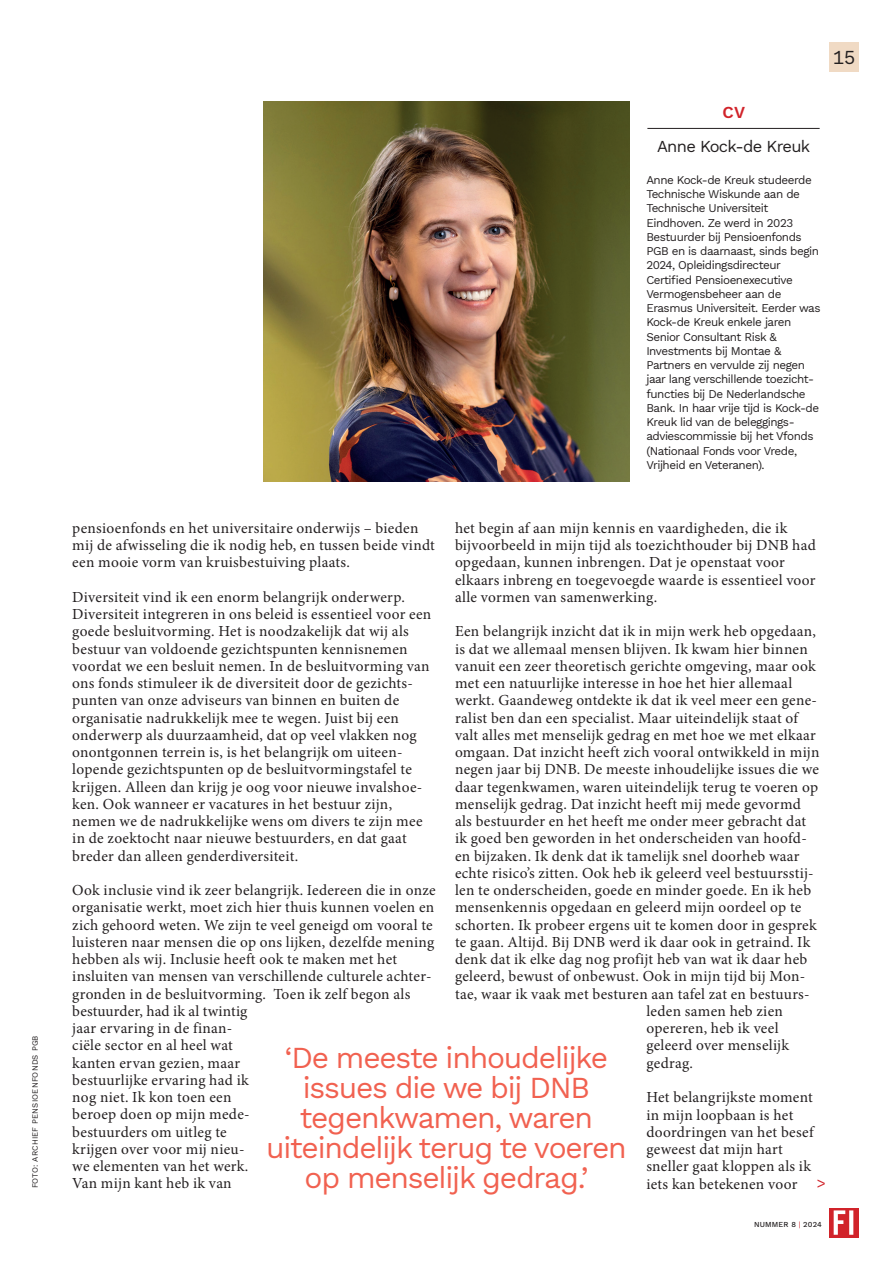
<style>
.page{position:relative;width:893px;height:1263px;background:#fff}
.page>*{position:absolute;margin:0;border:0;box-sizing:border-box;transform-origin:0 0}
.t1{font:30px/30px "Work Sans";letter-spacing:-.04em;color:#f16150;text-align:center}
.t2{font:19.5px "Work Sans";color:#231f20}
.t3{font:16.5px "Work Sans";letter-spacing:-.04em;color:#231f20}
.t4{font:600 16.5px "Work Sans";color:#d1232a}
.t5{font:15.3px/17.2px "Minion Pro";letter-spacing:.02em;color:#231f20}
.t6{font:15px "Work Sans";color:#d1232a}
.t7{font:11.7px/14.2px "Work Sans";letter-spacing:-.04em;color:#231f20}
.t8{font:7.95px "Work Sans";letter-spacing:.02em;color:#231f20}
.t9{font:500 7.5px "Work Sans";letter-spacing:.02em;color:#231f20}
.s1{font-weight:400;color:#d1232a}
</style>
<div class="page">
<svg style="left:829px;top:1208px;width:30px;height:29px"></svg>
<svg style="left:834px;top:1210px;width:19px;height:25px"></svg>
<hr style="left:647px;top:128px;width:173px;height:1px;background:#231f20">
<img style="left:264px;top:102px;width:365px;height:379px">
<div style="left:829px;top:43px;width:30px;height:29px;background:#f0dac4"></div>
<p class="t8" style="left:29px;top:1188px;width:155px;rotate:-90deg">FOTO: ARCHIEF PENSIOENFONDS PGB</p>
<p class="t2" style="left:833px;top:43px;width:24px">15</p>
<p class="t4" style="left:722px;top:100px;width:24px">CV</p>
<p class="t3" style="left:657px;top:134px;width:155px">Anne Kock-de Kreuk</p>
<p class="t7" style="left:646px;top:172px;width:176px">Anne Kock-de Kreuk studeerde<br>Technische Wiskunde aan de<br>Technische Universiteit<br>Eindhoven. Ze werd in 2023<br>Bestuurder bij Pensioenfonds<br>PGB en is daarnaast, sinds begin<br>2024, Opleidingsdirecteur<br>Certified Pensioenexecutive<br>Vermogensbeheer aan de<br>Erasmus Universiteit. Eerder was<br>Kock-de Kreuk enkele jaren<br>Senior Consultant Risk &amp;<br>Investments bij Montae &amp;<br>Partners en vervulde zij negen jaar lang verschillende toezicht&shy;functies bij De Nederlandsche<br>Bank. In haar vrije tijd is Kock-de<br>Kreuk lid van de beleggings&shy;adviescommissie bij het Vfonds (Nationaal Fonds voor Vrede,<br>Vrijheid en Veteranen).</p>
<p class="t5" style="left:72px;top:519px;width:364px">pensioenfonds en het universitaire onderwijs – bieden mij de afwisseling die ik nodig heb, en tussen beide vindt een mooie vorm van kruisbestuiving plaats.</p>
<p class="t5" style="left:72px;top:588px;width:361px">Diversiteit vind ik een enorm belangrijk onderwerp.<br>Diversiteit integreren in ons beleid is essentieel voor een goede besluitvorming. Het is noodzakelijk dat wij als bestuur van voldoende gezichtspunten kennisnemen voordat we een besluit nemen. In de besluitvorming van ons fonds stimuleer ik de diversiteit door de gezichts&shy;punten van onze adviseurs van binnen en buiten de organisatie nadrukkelijk mee te wegen. Juist bij een onderwerp als duurzaamheid, dat op veel vlakken nog onontgonnen terrein is, is het belangrijk om uiteen&shy;lopende gezichtspunten op de besluitvormingstafel te krijgen. Alleen dan krijg je oog voor nieuwe invalshoe&shy;ken. Ook wanneer er vacatures in het bestuur zijn, nemen we de nadrukkelijke wens om divers te zijn mee in de zoektocht naar nieuwe bestuurders, en dat gaat breder dan alleen genderdiversiteit.</p>
<p class="t5" style="left:72px;top:882px;width:365px">Ook inclusie vind ik zeer belangrijk. Iedereen die in onze organisatie werkt, moet zich hier thuis kunnen voelen en zich gehoord weten. We zijn te veel geneigd om vooral te luisteren naar mensen die op ons lijken, dezelfde mening hebben als wij. Inclusie heeft ook te maken met het insluiten van mensen van verschillende culturele achter&shy;gronden in de besluitvorming. Toen ik zelf begon als bestuurder, had ik al twintig<br>jaar ervaring in de finan-<br>ciële sector en al heel wat<br>kanten ervan gezien, maar<br>bestuurlijke ervaring had ik<br>nog niet. Ik kon toen een<br>beroep doen op mijn mede-<br>bestuurders om uitleg te<br>krijgen over voor mij nieu-<br>we elementen van het werk.<br>Van mijn kant heb ik van</p>
<p class="t5" style="left:455px;top:519px;width:362px">het begin af aan mijn kennis en vaardigheden, die ik bijvoorbeeld in mijn tijd als toezichthouder bij DNB had opgedaan, kunnen inbrengen. Dat je openstaat voor elkaars inbreng en toegevoegde waarde is essentieel voor alle vormen van samenwerking.</p>
<p class="t5" style="left:455px;top:623px;width:362px">Een belangrijk inzicht dat ik in mijn werk heb opgedaan,</p>
<p class="t5" style="left:455px;top:640px;width:354px">is dat we allemaal mensen blijven. Ik kwam hier binnen</p>
<p class="t5" style="left:455px;top:657px;width:362px">vanuit een zeer theoretisch gerichte omgeving, maar ook</p>
<p class="t5" style="left:455px;top:675px;width:339px">met een natuurlijke interesse in hoe het hier allemaal</p>
<p class="t5" style="left:455px;top:692px;width:364px">werkt. Gaandeweg ontdekte ik dat ik veel meer een gene-</p>
<p class="t5" style="left:455px;top:709px;width:344px">ralist ben dan een specialist. Maar uiteindelijk staat of</p>
<p class="t5" style="left:455px;top:726px;width:362px">valt alles met menselijk gedrag en met hoe we met elkaar</p>
<p class="t5" style="left:455px;top:744px;width:366px">omgaan. Dat inzicht heeft zich vooral ontwikkeld in mijn</p>
<p class="t5" style="left:455px;top:761px;width:365px">negen jaar bij DNB. De meeste inhoudelijke issues die we</p>
<p class="t5" style="left:455px;top:778px;width:365px">daar tegenkwamen, waren uiteindelijk terug te voeren op</p>
<p class="t5" style="left:455px;top:795px;width:347px">menselijk gedrag. Dat inzicht heeft mij mede gevormd</p>
<p class="t5" style="left:455px;top:813px;width:353px">als bestuurder en het heeft me onder meer gebracht dat</p>
<p class="t5" style="left:455px;top:830px;width:352px">ik goed ben geworden in het onderscheiden van hoofd-</p>
<p class="t5" style="left:455px;top:847px;width:346px">en bijzaken. Ik denk dat ik tamelijk snel doorheb waar</p>
<p class="t5" style="left:455px;top:864px;width:360px">echte risico’s zitten. Ook heb ik geleerd veel bestuursstij-</p>
<p class="t5" style="left:455px;top:882px;width:358px">len te onderscheiden, goede en minder goede. En ik heb</p>
<p class="t5" style="left:455px;top:899px;width:348px">mensenkennis opgedaan en geleerd mijn oordeel op te</p>
<p class="t5" style="left:455px;top:916px;width:363px">schorten. Ik probeer ergens uit te komen door in gesprek</p>
<p class="t5" style="left:455px;top:933px;width:357px">te gaan. Altijd. Bij DNB werd ik daar ook in getraind. Ik</p>
<p class="t5" style="left:455px;top:951px;width:354px">denk dat ik elke dag nog profijt heb van wat ik daar heb</p>
<p class="t5" style="left:455px;top:968px;width:352px">geleerd, bewust of onbewust. Ook in mijn tijd bij Mon-</p>
<p class="t5" style="left:455px;top:985px;width:356px">tae, waar ik vaak met besturen aan tafel zat en bestuurs-</p>
<p class="t5" style="left:646px;top:1002px;width:138px">leden samen heb zien</p>
<p class="t5" style="left:646px;top:1020px;width:134px">opereren, heb ik veel</p>
<p class="t5" style="left:646px;top:1037px;width:144px">geleerd over menselijk</p>
<p class="t5" style="left:646px;top:1054px;width:48px">gedrag.</p>
<p class="t5" style="left:646px;top:1089px;width:169px">Het belangrijkste moment in mijn loopbaan is het doordringen van het besef geweest dat mijn hart sneller gaat kloppen als ik iets kan betekenen voor</p>
<h1 class="t1" style="left:266px;top:1042px;width:362px">‘De meeste inhoudelijke issues die we bij DNB tegenkwamen, waren uiteindelijk terug te voeren op menselijk gedrag.’</h1>
<p class="t6" style="left:817px;top:1172px;width:11px">&gt;</p>
<p class="t9" style="left:754px;top:1219px;width:69px">NUMMER 8 <span class="s1">|</span> 2024</p>
</div>
